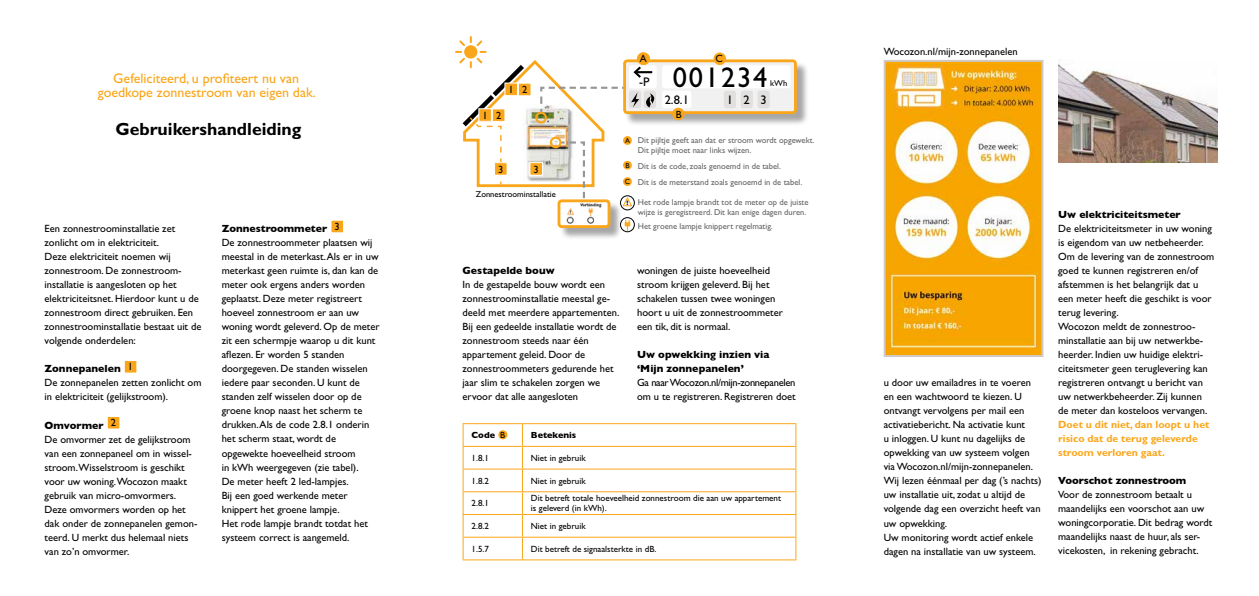
<style>
.page{position:relative;width:1259px;height:596px;background:#fff}
.page>*{position:absolute;margin:0;border:0;box-sizing:border-box;transform-origin:0 0}
.t1{font:28.5px "Gill Sans Std";letter-spacing:.065em;color:#000}
.t2{font:700 17.6px "Gill Sans Std";color:#000}
.t3{font:14px/14px "Gill Sans Std";color:#faa61a;text-align:center}
.t4{font:12.5px "Gill Sans Std";color:#000}
.t5{font:10.5px/14px "Gill Sans Std";color:#000}
.t6{font:700 10.5px/14px "Gill Sans";color:#000}
.t7{font:700 10.5px/14px "Gill Sans Std";color:#faa61a}
.t8{font:10.5px/14px "Gill Sans Std";letter-spacing:-.025em;color:#000}
.t9{font:9px/10px "Gill Sans Std";color:#000}
.t10{font:700 9px "Gill Sans";color:#000}
.t11{font:8.5px/10px "Gill Sans Std";color:#636466}
.t12{font:8.5px "Gill Sans Std";color:#000}
.t13{font:7.3px "Gill Sans Std";color:#000}
.t14{font:700 6.6px "Gill Sans";color:#000}
.s1{font-family:"Gill Sans Std";font-weight:400}
</style>
<div class="page">
<div style="left:124px;top:360px;width:13px;height:13px;background:#faa61a"></div>
<div style="left:124px;top:360px;width:13px;height:13px;border:1px solid #fff"></div>
<div style="left:107px;top:416px;width:13px;height:12px;background:#faa61a"></div>
<div style="left:107px;top:415px;width:13px;height:14px;border:1px solid #fff"></div>
<div style="left:331px;top:220px;width:12px;height:12px;background:#faa61a"></div>
<div style="left:330px;top:219px;width:14px;height:14px;border:1px solid #fff"></div>
<hr style="left:462px;top:423px;width:60px;height:1px;background:#faa61a">
<hr style="left:522px;top:423px;width:274px;height:1px;background:#faa61a">
<hr style="left:462px;top:445px;width:60px;height:1px;background:#faa61a">
<hr style="left:522px;top:445px;width:274px;height:1px;background:#faa61a">
<hr style="left:462px;top:468px;width:60px;height:1px;background:#faa61a">
<hr style="left:522px;top:468px;width:274px;height:1px;background:#faa61a">
<hr style="left:462px;top:491px;width:60px;height:1px;background:#faa61a">
<hr style="left:522px;top:491px;width:274px;height:1px;background:#faa61a">
<hr style="left:462px;top:513px;width:60px;height:1px;background:#faa61a">
<hr style="left:522px;top:513px;width:274px;height:1px;background:#faa61a">
<hr style="left:462px;top:536px;width:60px;height:1px;background:#faa61a">
<svg style="left:462px;top:424px;width:1px;height:135px"></svg>
<hr style="left:522px;top:536px;width:274px;height:1px;background:#faa61a">
<svg style="left:522px;top:424px;width:1px;height:135px"></svg>
<svg style="left:795px;top:424px;width:1px;height:135px"></svg>
<hr style="left:462px;top:559px;width:60px;height:1px;background:#faa61a">
<hr style="left:522px;top:559px;width:274px;height:1px;background:#faa61a">
<div style="left:498px;top:430px;width:9px;height:9px;background:#faa61a;border-radius:50%"></div>
<img style="left:886px;top:63px;width:154px;height:291px">
<div style="left:883px;top:60px;width:160px;height:297px;border:2px solid #cec9c8"></div>
<div style="left:624px;top:61px;width:185px;height:65px;background:#000;opacity:.35"></div>
<div style="left:624px;top:61px;width:171px;height:51px;background:#f1f1f2;border-radius:3px"></div>
<div style="left:623px;top:59px;width:174px;height:55px;border:3px solid #faa61a;border-radius:3px"></div>
<div style="left:662px;top:65px;width:128px;height:23px;background:#fff;border-radius:3px"></div>
<div style="left:662px;top:91px;width:29px;height:17px;background:#fff;border-radius:3px"></div>
<div style="left:724px;top:91px;width:12px;height:17px;background:#e2e0df;border-radius:3px"></div>
<div style="left:740px;top:91px;width:13px;height:17px;background:#e2e0df;border-radius:3px"></div>
<div style="left:757px;top:91px;width:12px;height:17px;background:#e2e0df;border-radius:3px"></div>
<div style="left:629px;top:65px;width:28px;height:23px;background:#fff;border-radius:3px"></div>
<svg style="left:644px;top:91px;width:12px;height:17px"></svg>
<div style="left:672px;top:108px;width:12px;height:12px;background:#faa61a;border-radius:50%"></div>
<div style="left:713px;top:52px;width:13px;height:13px;background:#faa61a;border-radius:50%"></div>
<div style="left:559px;top:201px;width:64px;height:39px;background:#000;opacity:.35"></div>
<div style="left:620px;top:217px;width:15px;height:15px;border:1px solid #000;border-radius:50%"></div>
<svg style="left:456px;top:37px;width:198px;height:193px"></svg>
<div style="left:550px;top:136px;width:11px;height:12px;border:2px solid #faa61a;border-radius:50%"></div>
<div style="left:535px;top:112px;width:12px;height:11px;border:2px solid #faa61a;border-radius:50%"></div>
<img style="left:1058px;top:64px;width:159px;height:99px">
<h3 class="t3" style="left:98px;top:71px;width:219px">Gefeliciteerd, u profiteert nu van goedkope zonnestroom van eigen dak.</h3>
<h2 class="t2" style="left:115px;top:118px;width:188px">Gebruikershandleiding</h2>
<p class="t5" style="left:45px;top:222px;width:158px">Een zonnestroominstallatie zet zonlicht om in elektriciteit.<br>Deze elektriciteit noemen wij zonnestroom. De zonnestroom&shy;installatie is aangesloten op het elektriciteitsnet. Hierdoor kunt u de zonnestroom direct gebruiken. Een zonnestroominstallatie bestaat uit de volgende onderdelen:</p>
<p class="t6" style="left:45px;top:361px;width:90px">Zonnepanelen <sup>1</sup></p>
<p class="t5" style="left:45px;top:376px;width:158px">De zonnepanelen zetten zonlicht om in elektriciteit (gelijkstroom).</p>
<p class="t6" style="left:45px;top:417px;width:73px">Omvormer <sup>2</sup></p>
<p class="t5" style="left:45px;top:432px;width:154px">De omvormer zet de gelijkstroom van een zonnepaneel om in wissel&shy;stroom.Wisselstroom is geschikt voor uw woning.Wocozon maakt gebruik van micro-omvormers.<br>Deze omvormers worden op het dak onder de zonnepanelen gemon&shy;teerd. U merkt dus helemaal niets van zo’n omvormer.</p>
<p class="t6" style="left:222px;top:221px;width:120px">Zonnestroommeter <sup>3</sup></p>
<p class="t5" style="left:222px;top:236px;width:159px">De zonnestroommeter plaatsen wij meestal in de meterkast. Als er in uw meterkast geen ruimte is, dan kan de meter ook ergens anders worden geplaatst. Deze meter registreert hoeveel zonnestroom er aan uw woning wordt geleverd. Op de meter zit een schermpje waarop u dit kunt aflezen. Er worden 5 standen doorgegeven. De standen wisselen iedere paar seconden. U kunt de standen zelf wisselen door op de groene knop naast het scherm te drukken. Als de code 2.8.1 onderin het scherm staat, wordt de opgewekte hoeveelheid stroom<br>in kWh weergegeven (zie tabel).<br>De meter heeft 2 led-lampjes.<br>Bij een goed werkende meter knippert het groene lampje.<br>Het rode lampje brandt totdat het systeem correct is aangemeld.</p>
<p class="t5" style="left:482px;top:108px;width:7px">1</p>
<p class="t5" style="left:496px;top:108px;width:7px">2</p>
<p class="t5" style="left:508px;top:82px;width:7px">1</p>
<p class="t5" style="left:522px;top:82px;width:7px">2</p>
<p class="t5" style="left:498px;top:162px;width:7px">3</p>
<p class="t5" style="left:533px;top:162px;width:7px">3</p>
<p class="t12" style="left:476px;top:189px;width:81px">Zonnestroominstallatie</p>
<p class="t5" style="left:640px;top:52px;width:9px">A</p>
<p class="t4" style="left:639px;top:74px;width:12px">-P</p>
<p class="t5" style="left:715px;top:52px;width:9px">C</p>
<h1 class="t1" style="left:672px;top:61px;width:96px">001234</h1>
<p class="t12" style="left:770px;top:79px;width:19px">kWh</p>
<p class="t4" style="left:665px;top:92px;width:26px">2.8.1</p>
<p class="t4" style="left:727px;top:92px;width:41px">123</p>
<p class="t5" style="left:675px;top:107px;width:7px">B</p>
<p class="t11" style="left:638px;top:135px;width:178px">Dit pijltje geeft aan dat er stroom wordt opgewekt.<br>Dit pijltje moet naar links wijzen.</p>
<p class="t11" style="left:638px;top:157px;width:166px;line-height:16.1px">Dit is de code, zoals genoemd in de tabel.<br>Dit is de meterstand zoals genoemd in de tabel.</p>
<p class="t11" style="left:638px;top:197px;width:172px">Het rode lampje brandt tot de meter op de juiste wijze is geregistreerd. Dit kan enige dagen duren.</p>
<p class="t11" style="left:638px;top:221px;width:136px">Het groene lampje knippert regelmatig.</p>
<p class="t13" style="left:625px;top:136px;width:6px">A</p>
<p class="t13" style="left:625px;top:161px;width:6px">B</p>
<p class="t13" style="left:625px;top:177px;width:7px">C</p>
<p class="t14" style="left:626px;top:197px;width:3px">!</p>
<p class="t6" style="left:462px;top:263px;width:94px">Gestapelde bouw</p>
<p class="t5" style="left:462px;top:277px;width:158px">In de gestapelde bouw wordt een zonnestroominstallatie meestal ge&shy;deeld met meerdere appartementen.<br>Bij een gedeelde installatie wordt de zonnestroom steeds naar één appartement geleid. Door de zonnestroommeters gedurende het jaar slim te schakelen zorgen we ervoor dat alle aangesloten</p>
<p class="t5" style="left:637px;top:263px;width:147px">woningen de juiste hoeveelheid stroom krijgen geleverd. Bij het schakelen tussen twee woningen hoort u uit de zonnestroommeter een tik, dit is normaal.</p>
<p class="t6" style="left:637px;top:347px;width:134px">Uw opwekking inzien via ‘Mijn zonnepanelen’</p>
<p class="t8" style="left:637px;top:375px;width:160px">Ga naar Wocozon.nl/mijn-zonnepanelen om u te registreren. Registreren doet</p>
<p class="t10" style="left:471px;top:428px;width:35px">Code <span class="s1">B</span></p>
<p class="t10" style="left:531px;top:427px;width:47px">Betekenis</p>
<p class="t9" style="left:471px;top:452px;width:19px">1.8.1</p>
<p class="t9" style="left:531px;top:452px;width:56px">Niet in gebruik</p>
<p class="t9" style="left:471px;top:475px;width:19px">1.8.2</p>
<p class="t9" style="left:531px;top:475px;width:56px">Niet in gebruik</p>
<p class="t9" style="left:471px;top:498px;width:19px">2.8.1</p>
<p class="t9" style="left:531px;top:493px;width:252px">Dit betreft totale hoeveelheid zonnestroom die aan uw appartement is geleverd (in kWh).</p>
<p class="t9" style="left:471px;top:520px;width:19px">2.8.2</p>
<p class="t9" style="left:531px;top:520px;width:56px">Niet in gebruik</p>
<p class="t9" style="left:471px;top:543px;width:19px">1.5.7</p>
<p class="t9" style="left:531px;top:543px;width:127px">Dit betreft de signaalsterkte in dB.</p>
<p class="t5" style="left:883px;top:44px;width:136px">Wocozon.nl/mijn-zonnepanelen</p>
<p class="t5" style="left:883px;top:375px;width:159px">u door uw emailadres in te voeren en een wachtwoord te kiezen. U ontvangt vervolgens per mail een activatiebericht. Na activatie kunt<br>u inloggen. U kunt nu dagelijks de opwekking van uw systeem volgen via Wocozon.nl/mijn-zonnepanelen.<br>Wij lezen éénmaal per dag (’s nachts) uw installatie uit, zodat u altijd de volgende dag een overzicht heeft van uw opwekking.<br>Uw monitoring wordt actief enkele dagen na installatie van uw systeem.</p>
<p class="t6" style="left:1058px;top:207px;width:124px">Uw elektriciteitsmeter</p>
<p class="t5" style="left:1058px;top:221px;width:158px">De elektriciteitsmeter in uw woning is eigendom van uw netbeheerder.<br>Om de levering van de zonnestroom goed te kunnen registreren en/of afstemmen is het belangrijk dat u een meter heeft die geschikt is voor terug levering.<br>Wocozon meldt de zonnestroo&shy;minstallatie aan bij uw netwerkbe&shy;heerder. Indien uw huidige elektri&shy;citeitsmeter geen teruglevering kan registreren ontvangt u bericht van uw netwerkbeheerder. Zij kunnen de meter dan kosteloos vervangen.</p>
<p class="t7" style="left:1058px;top:417px;width:153px">Doet u dit niet, dan loopt u het risico dat de terug geleverde stroom verloren gaat.</p>
<p class="t6" style="left:1058px;top:473px;width:130px">Voorschot zonnestroom</p>
<p class="t5" style="left:1058px;top:487px;width:156px">Voor de zonnestroom betaalt u maandelijks een voorschot aan uw woningcorporatie. Dit bedrag wordt maandelijks naast de huur, als ser&shy;vicekosten, in rekening gebracht.</p>
</div>
